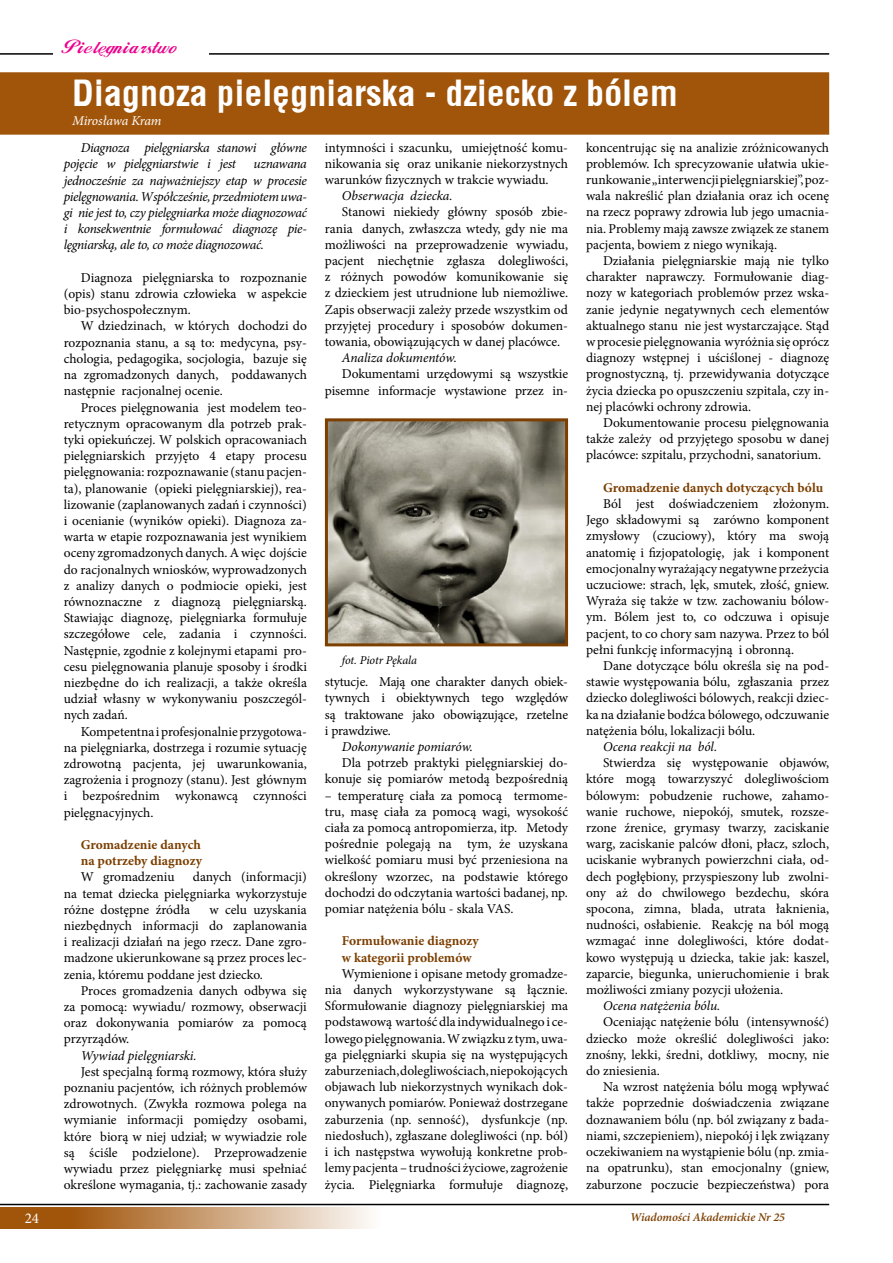
<style>
.page{position:relative;width:893px;height:1263px;background:#fff}
.page>*{position:absolute;margin:0;border:0;box-sizing:border-box;transform-origin:0 0}
.t1{font:700 36px "Switzerland Condpl";color:#fff}
.t2{font:18px "FL Starogrecki 1";color:#ec008c}
.t3{font:15px "Minion Pro";color:#fff}
.t4{font:13.5px/16.2px "Minion Pro";color:#000;text-align:justify}
.t5{font:italic 13.5px/16.2px "Minion Pro";letter-spacing:-.015em;color:#000}
.t6{font:700 13.5px/16.2px "Minion Pro";color:#7c3f00}
.t7{font:italic 13.5px "Minion Pro";letter-spacing:-.015em;color:#fff}
.t8{font:italic 600 12px "Minion Pro";letter-spacing:-.005em;color:#7c3f00}
.t9{font:italic 12px "Minion Pro";letter-spacing:-.01em;color:#000}
</style>
<div class="page">
<svg style="left:4px;top:1208px;width:366px;height:21px;background:#c5976a"></svg>
<hr style="left:0;top:1204px;width:829px;height:1px;background:#000">
<hr style="left:0;top:53px;width:829px;height:2px;background:#000">
<hr style="left:0;top:1208px;width:4px;height:21px;background:#a1550b">
<div style="left:0;top:72px;width:829px;height:63px;background:#a1550b"></div>
<div style="left:53px;top:43px;width:156px;height:21px;background:#fff"></div>
<img style="left:329px;top:422px;width:235px;height:220px">
<div style="left:325px;top:418px;width:243px;height:228px;border:3px solid #7c3f00"></div>
<h2 class="t2" style="left:62px;top:37px;width:116px">Pielêgniarstwo</h2>
<h1 class="t1" style="left:72px;top:71px;width:607px">Diagnoza pielęgniarska - dziecko z bólem</h1>
<p class="t7" style="left:72px;top:111px;width:91px">Mirosława Kram</p>
<p class="t5" style="left:64px;top:140px;width:245px;text-indent:17px">Diagnoza pielęgniarska stanowi główne pojęcie w pielęgniarstwie i jest</p>
<p class="t4" style="left:325px;top:139px;width:245px">intymności i szacunku, umiejętność komu&shy;nikowania się oraz unikanie niekorzystnych warunków fizycznych w trakcie wywiadu.</p>
<p class="t5" style="left:342px;top:188px;width:112px">Obserwacja dziecka.</p>
<p class="t4" style="left:325px;top:204px;width:245px;text-indent:17px">Stanowi niekiedy główny sposób zbie&shy;rania danych, zwłaszcza wtedy, gdy nie ma możliwości na przeprowadzenie wywiadu, pacjent niechętnie zgłasza dolegliwości, z różnych powodów komunikowanie się z dzieckiem jest utrudnione lub niemożliwe.<br>Zapis obserwacji zależy przede wszystkim od przyjętej procedury i sposobów dokumen&shy;towania, obowiązujących w danej placówce.</p>
<p class="t5" style="left:342px;top:350px;width:116px">Analiza dokumentów.</p>
<p class="t4" style="left:325px;top:366px;width:245px;text-align:right">Dokumentami urzędowymi są wszystkie pisemne informacje wystawione przez in-</p>
<p class="t4" style="left:586px;top:139px;width:245px">koncentrując się na analizie zróżnicowanych problemów. Ich sprecyzowanie ułatwia ukie&shy;runkowanie „interwencji pielęgniarskiej”, poz&shy;wala nakreślić plan działania oraz ich ocenę na rzecz poprawy zdrowia lub jego umacnia&shy;nia. Problemy mają zawsze związek ze stanem pacjenta, bowiem z niego wynikają.</p>
<p class="t4" style="left:586px;top:253px;width:245px;text-indent:17px">Działania pielęgniarskie mają nie tylko charakter naprawczy. Formułowanie diag&shy;nozy w kategoriach problemów przez wska&shy;zanie jedynie negatywnych cech elementów aktualnego stanu nie jest wystarczające. Stąd w procesie pielęgnowania wyróżnia się oprócz diagnozy wstępnej i uściślonej - diagnozę prognostyczną, tj. przewidywania dotyczące życia dziecka po opuszczeniu szpitala, czy in&shy;nej placówki ochrony zdrowia.</p>
<p class="t4" style="left:586px;top:415px;width:245px;text-indent:17px">Dokumentowanie procesu pielęgnowania także zależy od przyjętego sposobu w danej placówce: szpitalu, przychodni, sanatorium.</p>
<p class="t6" style="left:603px;top:479px;width:222px">Gromadzenie danych dotyczących bólu</p>
<p class="t4" style="left:586px;top:496px;width:245px;text-indent:17px">Ból jest doświadczeniem złożonym.<br>Jego składowymi są zarówno komponent zmysłowy (czuciowy), który ma swoją anatomię i fizjopatologię, jak i komponent emocjonalny wyrażający negatywne przeżycia uczuciowe: strach, lęk, smutek, złość, gniew.<br>Wyraża się także w tzw. zachowaniu bólow&shy;ym. Bólem jest to, co odczuwa i opisuje pacjent, to co chory sam nazywa. Przez to ból pełni funkcję informacyjną i obronną.</p>
<p class="t4" style="left:586px;top:658px;width:245px;text-indent:17px">Dane dotyczące bólu określa się na pod&shy;stawie występowania bólu, zgłaszania przez dziecko dolegliwości bólowych, reakcji dziec&shy;ka na działanie bodźca bólowego, odczuwanie natężenia bólu, lokalizacji bólu.</p>
<p class="t5" style="left:603px;top:739px;width:116px">Ocena reakcji na ból.</p>
<p class="t4" style="left:586px;top:755px;width:245px;text-indent:17px">Stwierdza się występowanie objawów, które mogą towarzyszyć dolegliwościom bólowym: pobudzenie ruchowe, zahamo&shy;wanie ruchowe, niepokój, smutek, rozsze&shy;rzone źrenice, grymasy twarzy, zaciskanie warg, zaciskanie palców dłoni, płacz, szloch, uciskanie wybranych powierzchni ciała, od&shy;dech pogłębiony, przyspieszony lub zwolni&shy;ony aż do chwilowego bezdechu, skóra spocona, zimna, blada, utrata łaknienia, nudności, osłabienie. Reakcję na ból mogą wzmagać inne dolegliwości, które dodat&shy;kowo występują u dziecka, takie jak: kaszel, zaparcie, biegunka, unieruchomienie i brak możliwości zmiany pozycji ułożenia.</p>
<p class="t5" style="left:603px;top:998px;width:119px">Ocena natężenia bólu.</p>
<p class="t4" style="left:586px;top:1014px;width:245px;text-indent:17px">Oceniając natężenie bólu (intensywność) dziecko może określić dolegliwości jako: znośny, lekki, średni, dotkliwy, mocny, nie do zniesienia.</p>
<p class="t4" style="left:586px;top:1079px;width:245px;text-indent:17px">Na wzrost natężenia bólu mogą wpływać także poprzednie doświadczenia związane doznawaniem bólu (np. ból związany z bada&shy;niami, szczepieniem), niepokój i lęk związany oczekiwaniem na wystąpienie bólu (np. zmia&shy;na opatrunku), stan emocjonalny (gniew, zaburzone poczucie bezpieczeństwa) pora</p>
<p class="t5" style="left:64px;top:156px;width:245px;text-align:justify;text-indent:190px">uznawana jednocześnie za najważniejszy etap w procesie pielęgnowania. Współcześnie, przedmiotem uwa&shy;gi nie jest to, czy pielęgniarka może diagnozować i konsekwentnie formułować diagnozę pie&shy;lęgniarską, ale to, co może diagnozować.</p>
<p class="t4" style="left:64px;top:270px;width:245px;text-indent:17px">Diagnoza pielęgniarska to rozpoznanie (opis) stanu zdrowia człowieka w aspekcie bio-psychospołecznym.</p>
<p class="t4" style="left:64px;top:318px;width:245px;text-indent:17px">W dziedzinach, w których dochodzi do rozpoznania stanu, a są to: medycyna, psy&shy;chologia, pedagogika, socjologia, bazuje się na zgromadzonych danych, poddawanych następnie racjonalnej ocenie.</p>
<p class="t4" style="left:64px;top:399px;width:245px;text-indent:17px">Proces pielęgnowania jest modelem teo&shy;retycznym opracowanym dla potrzeb prak&shy;tyki opiekuńczej. W polskich opracowaniach pielęgniarskich przyjęto 4 etapy procesu pielęgnowania: rozpoznawanie (stanu pacjen&shy;ta), planowanie (opieki pielęgniarskiej), rea&shy;lizowanie (zaplanowanych zadań i czynności) i ocenianie (wyników opieki). Diagnoza za&shy;warta w etapie rozpoznawania jest wynikiem oceny zgromadzonych danych. A więc dojście do racjonalnych wniosków, wyprowadzonych z analizy danych o podmiocie opieki, jest równoznaczne z diagnozą pielęgniarską.<br>Stawiając diagnozę, pielęgniarka formułuje szczegółowe cele, zadania i czynności.<br>Następnie, zgodnie z kolejnymi etapami pro&shy;cesu pielęgnowania planuje sposoby i środki niezbędne do ich realizacji, a także określa udział własny w wykonywaniu poszczegól&shy;nych zadań.</p>
<p class="t4" style="left:64px;top:723px;width:245px;text-indent:17px">Kompetentna i profesjonalnie przygotowa&shy;na pielęgniarka, dostrzega i rozumie sytuację zdrowotną pacjenta, jej uwarunkowania, zagrożenia i prognozy (stanu). Jest głównym i bezpośrednim wykonawcą czynności pielęgnacyjnych.</p>
<p class="t6" style="left:81px;top:836px;width:123px">Gromadzenie danych na potrzeby diagnozy</p>
<p class="t4" style="left:81px;top:869px;width:95px">W gromadzeniu</p>
<p class="t9" style="left:342px;top:652px;width:76px">fot. Piotr Pękala</p>
<p class="t4" style="left:325px;top:674px;width:245px">stytucje. Mają one charakter danych obiek&shy;tywnych i obiektywnych tego względów są traktowane jako obowiązujące, rzetelne i prawdziwe.</p>
<p class="t5" style="left:342px;top:739px;width:133px">Dokonywanie pomiarów.</p>
<p class="t4" style="left:325px;top:755px;width:245px;text-align:right">Dla potrzeb praktyki pielęgniarskiej do&shy;konuje się pomiarów metodą bezpośrednią</p>
<p class="t4" style="left:325px;top:787px;width:245px">– temperaturę ciała za pomocą termome&shy;tru, masę ciała za pomocą wagi, wysokość ciała za pomocą antropomierza, itp. Metody pośrednie polegają na tym, że uzyskana wielkość pomiaru musi być przeniesiona na określony wzorzec, na podstawie którego dochodzi do odczytania wartości badanej, np. pomiar natężenia bólu - skala VAS.</p>
<p class="t6" style="left:342px;top:933px;width:138px">Formułowanie diagnozy w kategorii problemów</p>
<p class="t4" style="left:325px;top:965px;width:245px;text-indent:17px">Wymienione i opisane metody gromadze&shy;nia danych wykorzystywane są łącznie.<br>Sformułowanie diagnozy pielęgniarskiej ma podstawową wartość dla indywidualnego i ce&shy;lowego pielęgnowania. W związku z tym, uwa&shy;ga pielęgniarki skupia się na występujących zaburzeniach, dolegliwościach, niepokojących objawach lub niekorzystnych wynikach dok&shy;onywanych pomiarów. Ponieważ dostrzegane zaburzenia (np. senność), dysfunkcje (np. niedosłuch), zgłaszane dolegliwości (np. ból) i ich następstwa wywołują konkretne prob&shy;lemy pacjenta – trudności życiowe, zagrożenie życia. Pielęgniarka formułuje diagnozę,</p>
<p class="t4" style="left:64px;top:869px;width:245px;text-indent:129px">danych (informacji) na temat dziecka pielęgniarka wykorzystuje różne dostępne źródła</p>
<p class="t4" style="left:64px;top:901px;width:245px;text-indent:146px">w celu uzyskania niezbędnych informacji do zaplanowania i realizacji działań na jego rzecz. Dane zgro&shy;madzone ukierunkowane są przez proces lec&shy;zenia, któremu poddane jest dziecko.</p>
<p class="t4" style="left:64px;top:982px;width:245px;text-indent:17px">Proces gromadzenia danych odbywa się za pomocą: wywiadu/ rozmowy, obserwacji oraz dokonywania pomiarów za pomocą przyrządów.</p>
<p class="t5" style="left:81px;top:1047px;width:117px">Wywiad pielęgniarski.</p>
<p class="t4" style="left:64px;top:1063px;width:245px;text-indent:17px">Jest specjalną formą rozmowy, która służy poznaniu pacjentów, ich różnych problemów zdrowotnych. (Zwykła rozmowa polega na wymianie informacji pomiędzy osobami, które biorą w niej udział; w wywiadzie role są ściśle podzielone). Przeprowadzenie wywiadu przez pielęgniarkę musi spełniać określone wymagania, tj.: zachowanie zasady</p>
<p class="t3" style="left:25px;top:1208px;width:16px">24</p>
<p class="t8" style="left:630px;top:1210px;width:156px">Wiadomości Akademickie Nr 25</p>
</div>
